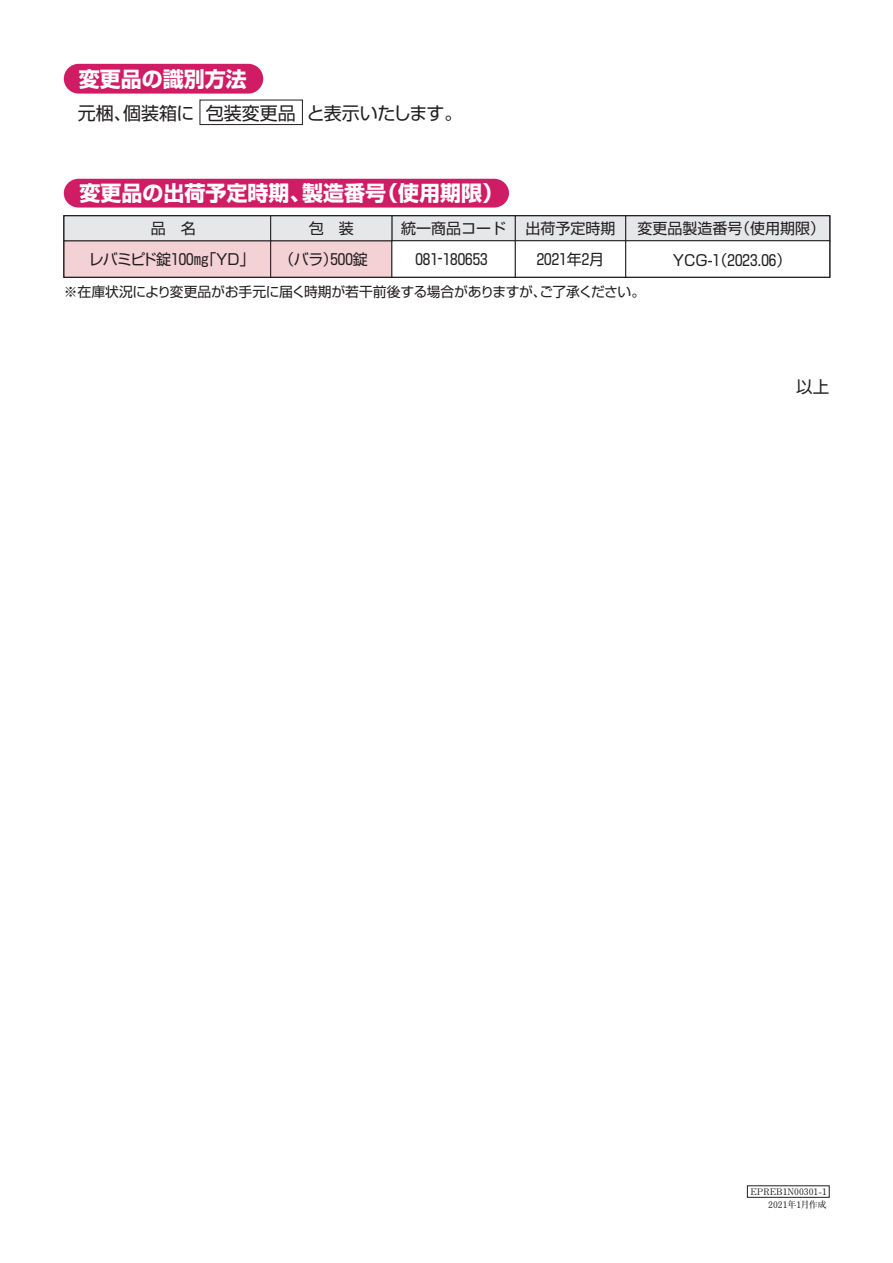
<style>
.page{position:relative;width:893px;height:1263px;background:#fff}
.page>*{position:absolute;margin:0;border:0;box-sizing:border-box;transform-origin:0 0}
.t1{font:700 21px "Shin Go Pro";color:#fff}
.t2{font:18px "Shin Go Pro";color:#231f20}
.t3{font:16.5px "Shin Go Pro";color:#231f20}
.t4{font:15px "Shin Go Pro";color:#231f20}
.t5{font:15px "Shin Go Pro";letter-spacing:-.05em;color:#231f20}
.t6{font:13.8px "Shin Go Pro";letter-spacing:-.02em;color:#231f20}
.t7{font:700 9px/12.8px "Futo Min A101 Pro";color:#231f20;text-align:right}
</style>
<div class="page">
<div style="left:64px;top:64px;width:199px;height:30px;background:#d01b65;border-radius:15px"></div>
<div style="left:200px;top:100px;width:103px;height:25px;border:1px solid #231f20"></div>
<div style="left:64px;top:179px;width:445px;height:29px;background:#d01b65"></div>
<div style="left:63px;top:240px;width:208px;height:38px;background:#f3d1d5"></div>
<div style="left:270px;top:240px;width:122px;height:38px;background:#f3d1d5;border:1px solid #231f20"></div>
<div style="left:63px;top:215px;width:208px;height:26px;background:#e6e7e9;border:1px solid #231f20"></div>
<div style="left:515px;top:215px;width:111px;height:26px;background:#e6e7e9"></div>
<div style="left:391px;top:215px;width:125px;height:26px;background:#e6e7e9"></div>
<div style="left:515px;top:240px;width:111px;height:38px;background:#fff;border:1px solid #231f20"></div>
<div style="left:391px;top:240px;width:125px;height:38px;background:#fff;border:1px solid #231f20"></div>
<div style="left:270px;top:215px;width:122px;height:26px;background:#e6e7e9;border:1px solid #231f20"></div>
<div style="left:625px;top:215px;width:205px;height:26px;background:#e6e7e9"></div>
<div style="left:625px;top:240px;width:205px;height:38px;background:#fff;border:1px solid #231f20"></div>
<div style="left:63px;top:215px;width:767px;height:63px;border:1px solid #231f20"></div>
<h1 class="t1" style="left:79px;top:62px;width:169px">変更品の識別方法</h1>
<p class="t2" style="left:78px;top:98px;width:386px">元梱、個装箱に 包装変更品 と表示いたします。</p>
<h1 class="t1" style="left:80px;top:177px;width:425px">変更品の出荷予定時期、製造番号（使用期限）</h1>
<p class="t4" style="left:151px;top:216px;width:46px">品　名</p>
<p class="t4" style="left:309px;top:216px;width:46px">包　装</p>
<p class="t4" style="left:401px;top:216px;width:106px">統一商品コード</p>
<p class="t4" style="left:525px;top:216px;width:91px">出荷予定時期</p>
<p class="t4" style="left:638px;top:216px;width:189px">変更品製造番号（使用期限）</p>
<p class="t4" style="left:537px;top:247px;width:69px">2021年2月</p>
<p class="t4" style="left:673px;top:247px;width:120px">YCG-1（2023.06）</p>
<p class="t4" style="left:279px;top:247px;width:90px">（バラ）500錠</p>
<p class="t4" style="left:415px;top:247px;width:74px">081-180653</p>
<p class="t5" style="left:89px;top:247px;width:160px">レバミピド錠100mg｢YD｣</p>
<p class="t6" style="left:64px;top:280px;width:583px">※在庫状況により変更品がお手元に届く時期が若干前後する場合がありますが、ご了承ください。</p>
<p class="t3" style="left:796px;top:373px;width:34px">以上</p>
<p class="t7" style="left:750px;top:1184px;width:78px">EPREB1N00301-1<br>2021年1月作成</p>
</div>
